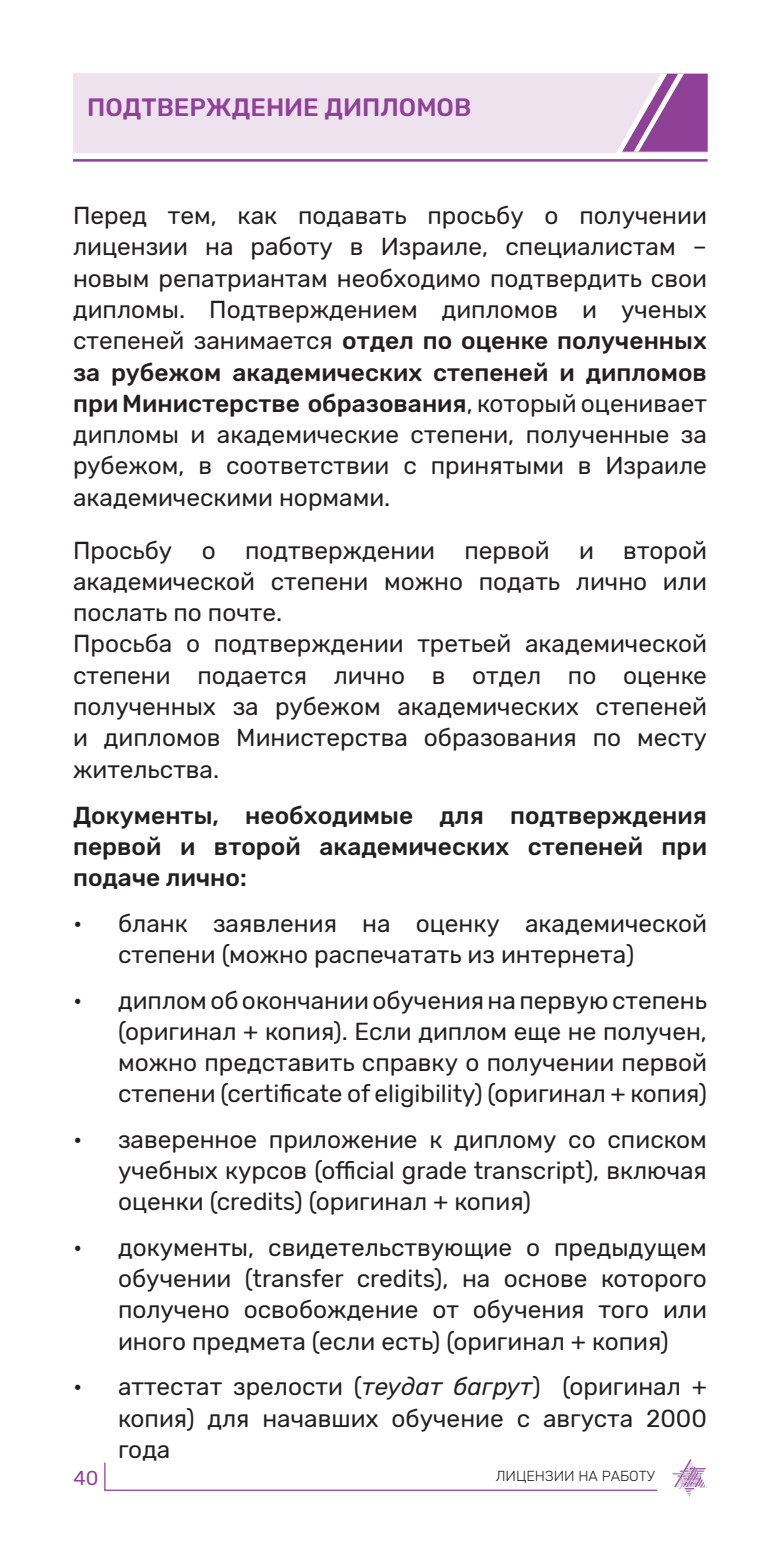
<style>
.page{position:relative;width:780px;height:1560px;background:#fff}
.page>*{position:absolute;margin:0;border:0;box-sizing:border-box;transform-origin:0 0}
.t1{font:500 25px "Rubik";color:#8f4198}
.t2{font:24.5px/31.2px "Rubik";color:#231f20;text-align:justify}
.t3{font:500 24.5px/31.2px "Rubik";color:#231f20;text-align:justify}
.t4{font:20px "Rubik";color:#8f4198}
.t5{font:300 14.5px "Rubik";color:#231f20}
.s1{font-weight:500}
.s2{font-style:italic}
</style>
<div class="page">
<svg style="left:104px;top:1462px;width:554px;height:29px"></svg>
<svg style="left:672px;top:1459px;width:35px;height:37px"></svg>
<div style="left:73px;top:74px;width:634px;height:79px;background:#eee2ef"></div>
<hr style="left:73px;top:159px;width:634px;height:3px;background:#8f4198">
<svg style="left:616px;top:74px;width:91px;height:79px"></svg>
<p class="t1" style="left:87px;top:93px;width:385px">ПОДТВЕРЖДЕНИЕ ДИПЛОМОВ</p>
<p class="t2" style="left:73px;top:201px;width:635px">Перед тем, как подавать просьбу о получении лицензии на работу в Израиле, специалистам – новым репатриантам необходимо подтвердить свои дипломы. Подтверждением дипломов и ученых степеней занимается <span class="s1">отдел по оценке полученных за рубежом академических степеней и дипломов при Министерстве образования</span>, который оценивает дипломы и академические степени, полученные за рубежом, в соответствии с принятыми в Израиле академическими нормами.</p>
<p class="t2" style="left:73px;top:535px;width:635px;text-align:left">Просьбу о подтверждении первой и второй академической степени можно подать лично или послать по почте.<br>Просьба о подтверждении третьей академической степени подается лично в отдел по оценке полученных за рубежом академических степеней и дипломов Министерства образования по месту жительства.</p>
<p class="t3" style="left:73px;top:800px;width:635px">Документы, необходимые для подтверждения первой и второй академических степеней при подаче лично:</p>
<p class="t2" style="left:118px;top:908px;width:590px;text-indent:-45px">• бланк заявления на оценку академической степени (можно распечатать из интернета)</p>
<p class="t2" style="left:118px;top:985px;width:590px;text-indent:-45px">• диплом об окончании обучения на первую степень (оригинал + копия). Если диплом еще не получен, можно представить справку о получении первой степени (certificate of eligibility) (оригинал + копия)</p>
<p class="t2" style="left:118px;top:1124px;width:590px;text-indent:-45px">• заверенное приложение к диплому со списком учебных курсов (official grade transcript), включая оценки (credits) (оригинал + копия)</p>
<p class="t2" style="left:118px;top:1232px;width:590px;text-indent:-45px">• документы, свидетельствующие о предыдущем обучении (transfer credits), на основе которого получено освобождение от обучения того или иного предмета (если есть) (оригинал + копия)</p>
<p class="t2" style="left:118px;top:1371px;width:590px;text-indent:-45px">• аттестат зрелости (<span class="s2">теудат багрут</span>) (оригинал + копия) для начавших обучение с августа 2000 года</p>
<p class="t4" style="left:73px;top:1466px;width:26px">40</p>
<p class="t5" style="left:495px;top:1467px;width:161px">ЛИЦЕНЗИИ НА РАБОТУ</p>
</div>
